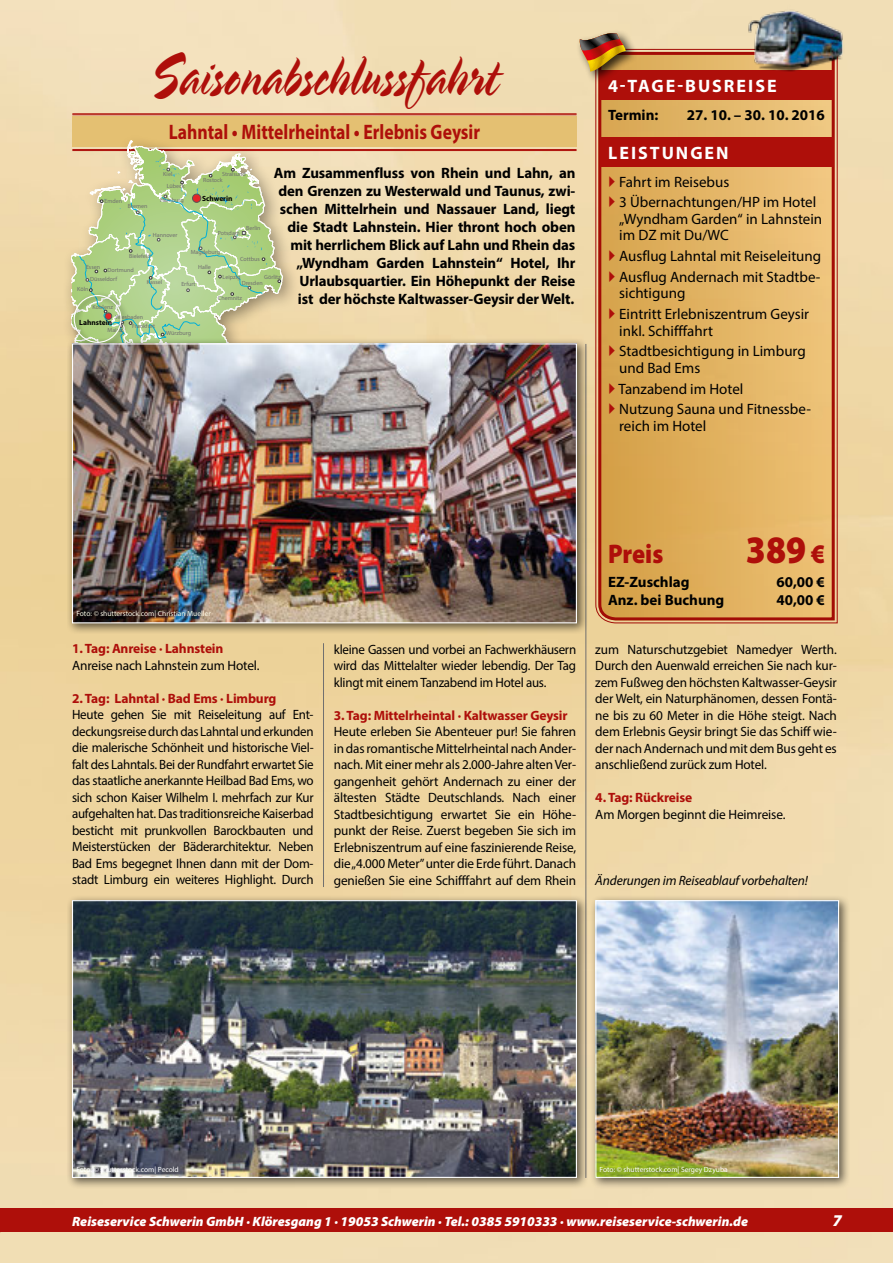
<style>
.page{position:relative;width:893px;height:1263px;background:#fff}
.page>*{position:absolute;margin:0;border:0;box-sizing:border-box;transform-origin:0 0}
.t1{font:63px "Spring";color:#ae0f0a;scale:.76 1}
.t2{font:900 39px "Myriad Pro";color:#ae0f0a;scale:.9 1}
.t3{font:900 27px "Myriad Pro";letter-spacing:-.005em;color:#ae0f0a;scale:.9 1}
.t4{font:700 21px "Myriad Pro";color:#ae0f0a;scale:.84 1}
.t5{font:700 18px "Myriad Pro";letter-spacing:.11em;color:#fff}
.t6{font:italic 900 16.5px "Myriad Pro";color:#fff}
.t7{font:700 15px/18px "Myriad Pro";letter-spacing:-.01em;color:#000;text-align:right}
.t8{font:15px/20.7px "Myriad Pro";color:#000}
.t9{font:13.5px/16.5px "Myriad Pro";letter-spacing:-.01em;color:#000;text-align:justify}
.t10{font:13.5px/16.5px "Myriad Pro";letter-spacing:-.01em;color:#000;text-align:justify;scale:.96 1}
.t11{font:700 13.5px "Myriad Pro";letter-spacing:-.01em;color:#ae0f0a}
.t12{font:italic 900 13.5px "Myriad Pro";color:#fff}
.t13{font:italic 13.5px "Myriad Pro";letter-spacing:-.01em;color:#000}
.t14{font:7.5px "Myriad Pro";color:#fff}
.t15{font:7.5px "Myriad Pro";color:#fffdea}
.t16{font:700 7.5px "Myriad Pro";color:#000}
.t17{font:6px "Myriad Pro";color:#706f6f}
.s1{font-size:27px}
</style>
<div class="page">
<img style="left:0;top:0;width:893px;height:1263px">
<div style="left:0;top:1209px;width:893px;height:23px;background:#ae0f0a"></div>
<div style="left:72px;top:117px;width:505px;height:30px;background:#e4c072"></div>
<hr style="left:72px;top:114px;width:505px;height:1px;background:#ae0f0a">
<hr style="left:72px;top:149px;width:505px;height:1px;background:#ae0f0a">
<hr style="left:72px;top:150px;width:505px;height:1px;background:#ae0f0a">
<hr style="left:586px;top:344px;width:1px;height:834px;background:#706f6f">
<hr style="left:323px;top:643px;width:1px;height:244px;background:#706f6f">
<svg style="left:595px;top:48px;width:243px;height:576px;background:#c87256"></svg>
<svg style="left:597px;top:50px;width:239px;height:572px;background:#dfad5f"></svg>
<div style="left:600px;top:70px;width:233px;height:30px;background:#ae0f0a"></div>
<div style="left:600px;top:137px;width:233px;height:29px;background:#ae0f0a"></div>
<div style="left:576px;top:29px;width:62px;height:54px;background:#000;opacity:.75"></div>
<svg style="left:579px;top:33px;width:47px;height:39px;background:#a66e3a"></svg>
<div style="left:67px;top:895px;width:520px;height:294px;background:#000;opacity:.6"></div>
<img style="left:74px;top:902px;width:501px;height:274px">
<div style="left:72px;top:900px;width:505px;height:278px;border:1px solid #fff"></div>
<div style="left:590px;top:895px;width:260px;height:294px;background:#000;opacity:.6"></div>
<img style="left:597px;top:902px;width:240px;height:274px">
<div style="left:595px;top:900px;width:244px;height:278px;border:1px solid #fff"></div>
<div style="left:62px;top:132px;width:238px;height:231px;background:#000;opacity:.4"></div>
<svg style="left:72px;top:141px;width:211px;height:197px;background:#c1d097"></svg>
<div style="left:67px;top:338px;width:520px;height:296px;background:#000;opacity:.6"></div>
<img style="left:74px;top:345px;width:501px;height:276px">
<div style="left:72px;top:343px;width:505px;height:280px;border:1px solid #fff"></div>
<div style="left:70px;top:292px;width:59px;height:58px;background:#000;opacity:.6"></div>
<div style="left:74px;top:295px;width:48px;height:48px;border:1px solid #fff;border-radius:50%"></div>
<img style="left:737px;top:0;width:146px;height:74px">
<svg style="left:609px;top:176px;width:6px;height:11px"></svg>
<svg style="left:609px;top:196px;width:6px;height:11px"></svg>
<svg style="left:609px;top:250px;width:6px;height:11px"></svg>
<svg style="left:609px;top:271px;width:6px;height:11px"></svg>
<svg style="left:609px;top:308px;width:6px;height:11px"></svg>
<svg style="left:609px;top:345px;width:6px;height:11px"></svg>
<svg style="left:609px;top:382px;width:6px;height:11px"></svg>
<svg style="left:609px;top:403px;width:6px;height:11px"></svg>
<h1 class="t1" style="left:149px;top:37px;width:462px">Saisonabschlussfahrt</h1>
<h3 class="t4" style="left:169px;top:119px;width:372px">Lahntal • Mittelrheintal • Erlebnis Geysir</h3>
<p class="t7" style="left:274px;top:164px;width:303px">Am Zusammenfluss von Rhein und Lahn, an den Grenzen zu Westerwald und Taunus, zwi&shy;schen Mittelrhein und Nassauer Land, liegt die Stadt Lahnstein. Hier thront hoch oben mit herrlichem Blick auf Lahn und Rhein das „Wyndham Garden Lahnstein“ Hotel, Ihr Urlaubsquartier. Ein Höhepunkt der Reise<br>ist der höchste Kaltwasser-Geysir der Welt.</p>
<p class="t17" style="left:163px;top:170px;width:11px">Kiel</p>
<p class="t17" style="left:222px;top:170px;width:25px">Stralsund</p>
<p class="t16" style="left:202px;top:193px;width:32px">Schwerin</p>
<p class="t17" style="left:203px;top:176px;width:21px">Rostock</p>
<p class="t17" style="left:167px;top:182px;width:19px">Lübeck</p>
<p class="t17" style="left:104px;top:197px;width:19px">Emden</p>
<p class="t17" style="left:160px;top:196px;width:25px">Hamburg</p>
<p class="t17" style="left:128px;top:202px;width:21px">Bremen</p>
<p class="t17" style="left:246px;top:225px;width:16px">Berlin</p>
<p class="t17" style="left:218px;top:229px;width:23px">Potsdam</p>
<p class="t17" style="left:191px;top:249px;width:31px">Magdeburg</p>
<p class="t17" style="left:153px;top:231px;width:26px">Hannover</p>
<p class="t17" style="left:129px;top:252px;width:23px">Bielefeld</p>
<p class="t17" style="left:107px;top:266px;width:28px">Dortmund</p>
<p class="t17" style="left:93px;top:303px;width:22px">Koblenz</p>
<p class="t17" style="left:132px;top:322px;width:24px">Frankfurt</p>
<p class="t17" style="left:240px;top:255px;width:21px">Cottbus</p>
<p class="t17" style="left:86px;top:263px;width:16px">Essen</p>
<p class="t17" style="left:77px;top:286px;width:13px">Köln</p>
<p class="t17" style="left:198px;top:263px;width:14px">Halle</p>
<p class="t17" style="left:264px;top:273px;width:18px">Görlitz</p>
<p class="t17" style="left:223px;top:273px;width:19px">Leipzig</p>
<p class="t17" style="left:90px;top:276px;width:29px">Düsseldorf</p>
<p class="t17" style="left:147px;top:278px;width:17px">Kassel</p>
<p class="t17" style="left:242px;top:279px;width:23px">Dresden</p>
<p class="t17" style="left:181px;top:281px;width:16px">Erfurt</p>
<p class="t17" style="left:218px;top:294px;width:26px">Chemnitz</p>
<p class="t17" style="left:115px;top:313px;width:29px">Wiesbaden</p>
<p class="t16" style="left:79px;top:318px;width:35px">Lahnstein</p>
<p class="t17" style="left:108px;top:326px;width:17px">Mainz</p>
<p class="t17" style="left:166px;top:330px;width:26px">Würzburg</p>
<h3 class="t5" style="left:608px;top:74px;width:170px">4-TAGE-BUSREISE</h3>
<p class="t7" style="left:608px;top:105px;width:52px">Termin:</p>
<p class="t7" style="left:687px;top:105px;width:140px">27. 10. – 30. 10. 2016</p>
<h3 class="t5" style="left:608px;top:141px;width:122px">LEISTUNGEN</h3>
<p class="t8" style="left:619px;top:171px;width:199px">Fahrt im Reisebus<br>3 Übernachtungen/HP im Hotel</p>
<p class="t8" style="left:619px;top:210px;width:205px;line-height:16.5px">„Wyndham Garden“ in Lahnstein im DZ mit Du/WC</p>
<p class="t8" style="left:619px;top:245px;width:204px">Ausflug Lahntal mit Reiseleitung<br>Ausflug Andernach mit Stadtbe-</p>
<p class="t8" style="left:619px;top:283px;width:191px">sichtigung<br>Eintritt Erlebniszentrum Geysir</p>
<p class="t8" style="left:619px;top:320px;width:188px">inkl. Schifffahrt<br>Stadtbesichtigung in Limburg</p>
<p class="t8" style="left:619px;top:357px;width:194px">und Bad Ems<br>Tanzabend im Hotel<br>Nutzung Sauna und Fitnessbe-</p>
<p class="t8" style="left:619px;top:415px;width:89px">reich im Hotel</p>
<p class="t15" style="left:76px;top:609px;width:136px">Foto: © shutterstock.com| Christian Mueller</p>
<p class="t11" style="left:72px;top:640px;width:153px">1. Tag: Anreise · Lahnstein</p>
<p class="t9" style="left:72px;top:657px;width:189px">Anreise nach Lahnstein zum Hotel.</p>
<p class="t11" style="left:72px;top:689px;width:206px">2. Tag: Lahntal · Bad Ems · Limburg</p>
<p class="t10" style="left:72px;top:706px;width:253px">Heute gehen Sie mit Reiseleitung auf Ent&shy;deckungsreise durch das Lahntal und erkunden die malerische Schönheit und historische Viel&shy;falt des Lahntals. Bei der Rundfahrt erwartet Sie das staatliche anerkannte Heilbad Bad Ems, wo sich schon Kaiser Wilhelm I. mehrfach zur Kur aufgehalten hat. Das traditionsreiche Kaiserbad besticht mit prunkvollen Barockbauten und Meisterstücken der Bäderarchitektur. Neben Bad Ems begegnet Ihnen dann mit der Dom&shy;stadt Limburg ein weiteres Highlight. Durch</p>
<p class="t10" style="left:334px;top:640px;width:254px">kleine Gassen und vorbei an Fachwerkhäusern wird das Mittelalter wieder lebendig. Der Tag klingt mit einem Tanzabend im Hotel aus.</p>
<p class="t11" style="left:334px;top:706px;width:235px">3. Tag: Mittelrheintal · Kaltwasser Geysir</p>
<p class="t9" style="left:334px;top:723px;width:244px">Heute erleben Sie Abenteuer pur! Sie fahren in das romantische Mittelrheintal nach Ander&shy;nach. Mit einer mehr als 2.000-Jahre alten Ver&shy;gangenheit gehört Andernach zu einer der ältesten Städte Deutschlands. Nach einer Stadtbesichtigung erwartet Sie ein Höhe&shy;punkt der Reise. Zuerst begeben Sie sich im Erlebniszentrum auf eine faszinierende Reise, die „4.000 Meter” unter die Erde führt. Danach genießen Sie eine Schifffahrt auf dem Rhein</p>
<h3 class="t3" style="left:608px;top:536px;width:63px">Preis</h3>
<h2 class="t2" style="left:746px;top:524px;width:89px">389 <span class="s1">€</span></h2>
<p class="t7" style="left:608px;top:572px;width:83px">EZ-Zuschlag</p>
<p class="t7" style="left:776px;top:572px;width:50px">60,00 €</p>
<p class="t7" style="left:608px;top:590px;width:118px">Anz. bei Buchung</p>
<p class="t7" style="left:776px;top:590px;width:50px">40,00 €</p>
<p class="t9" style="left:595px;top:640px;width:243px">zum Naturschutzgebiet Namedyer Werth.<br>Durch den Auenwald erreichen Sie nach kur&shy;zem Fußweg den höchsten Kaltwasser-Geysir der Welt, ein Naturphänomen, dessen Fontä&shy;ne bis zu 60 Meter in die Höhe steigt. Nach dem Erlebnis Geysir bringt Sie das Schiff wie&shy;der nach Andernach und mit dem Bus geht es anschließend zurück zum Hotel.</p>
<p class="t11" style="left:595px;top:789px;width:99px">4. Tag: Rückreise</p>
<p class="t9" style="left:595px;top:805px;width:192px">Am Morgen beginnt die Heimreise.</p>
<p class="t13" style="left:595px;top:872px;width:214px">Änderungen im Reiseablauf vorbehalten!</p>
<p class="t14" style="left:76px;top:1165px;width:104px">Foto: © shutterstock.com| Pecold</p>
<p class="t14" style="left:600px;top:1165px;width:130px">Foto: © shutterstock.com| Sergey Dzyuba</p>
<p class="t12" style="left:72px;top:1213px;width:677px">Reiseservice Schwerin GmbH · Klöresgang 1 · 19053 Schwerin · Tel.: 0385 5910333 · www.reiseservice-schwerin.de</p>
<p class="t6" style="left:833px;top:1210px;width:11px">7</p>
</div>
